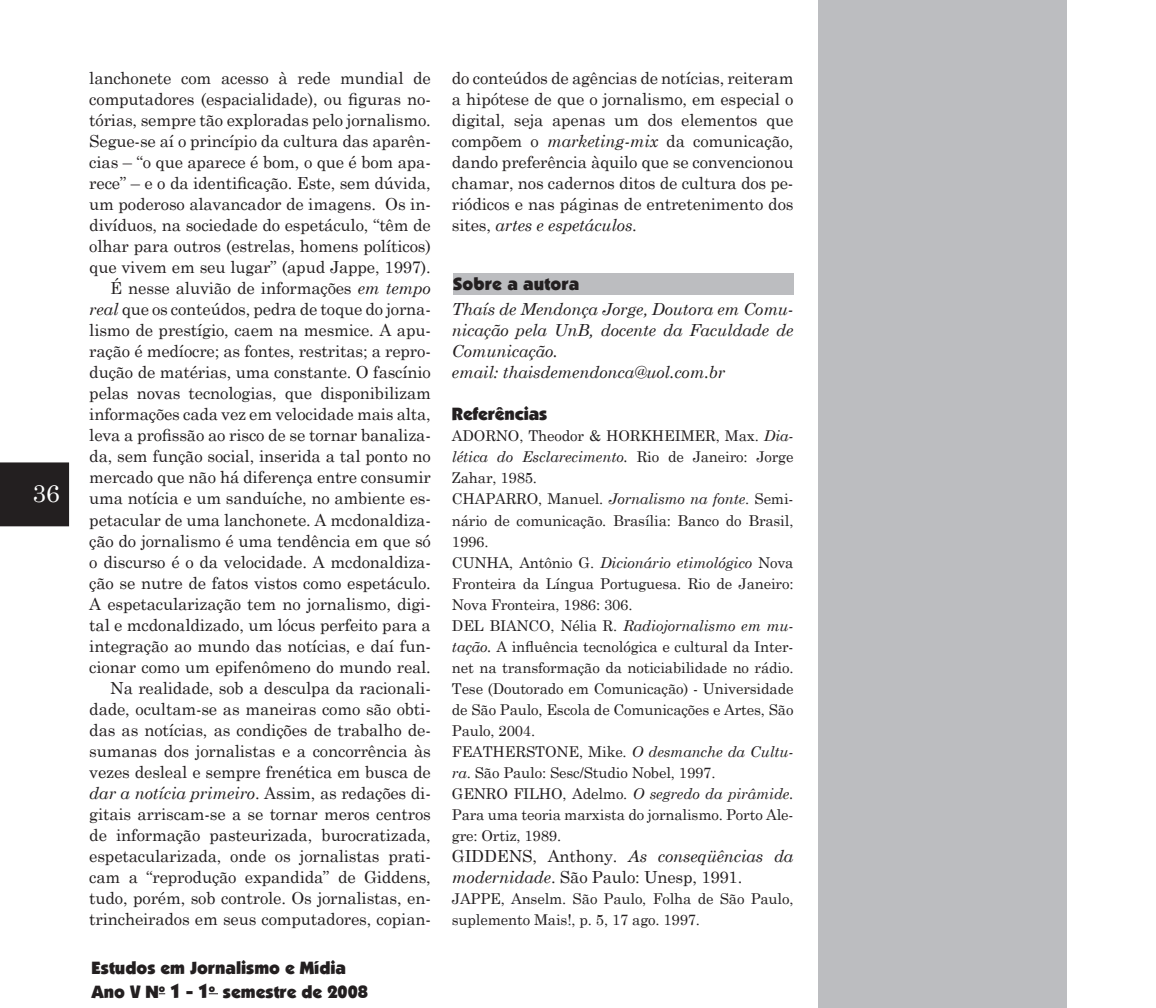
<style>
.page{position:relative;width:1156px;height:1008px;background:#fff}
.page>*{position:absolute;margin:0;border:0;box-sizing:border-box;transform-origin:0 0}
.t1{font:24.5px "Century Schoolbook";color:#fff}
.Body_Text_3{font:17.5px/23.1px "Boulder";color:#231f20}
.Body_Text_3-2{font:16.62px/21px "Century Schoolbook";letter-spacing:-.01em;color:#231f20;text-align:justify}
.Body_Text_3-3{font:italic 16.62px/21px "Century Schoolbook";letter-spacing:-.01em;color:#231f20;text-align:justify}
.Body_Text_3-4{font:14.88px/21px "Century Schoolbook";letter-spacing:-.01em;color:#231f20;text-align:justify}
.s1{font-style:italic}
.s2{font-size:19.25px}
</style>
<div class="page">
<div style="left:0;top:462px;width:69px;height:64px;background:#231f20"></div>
<div style="left:453px;top:273px;width:341px;height:21px;background:#bcbdc0"></div>
<div style="left:818px;top:0;width:248px;height:1007px;background:#bcbdc0"></div>
<h1 class="t1" style="left:32px;top:472px;width:29px">36</h1>
<p class="Body_Text_3-2" style="left:89px;top:66px;width:343px">lanchonete com acesso à rede mundial de computadores (espacialidade), ou figuras no&shy;tórias, sempre tão exploradas pelo jornalismo.<br>Segue-se aí o princípio da cultura das aparên&shy;cias – “o que aparece é bom, o que é bom apa&shy;rece” – e o da identificação. Este, sem dúvida, um poderoso alavancador de imagens. Os in&shy;divíduos, na sociedade do espetáculo, “têm de olhar para outros (estrelas, homens políticos) que vivem em seu lugar” (apud Jappe, 1997).</p>
<p class="Body_Text_3-2" style="left:89px;top:276px;width:343px;text-indent:21px">É nesse aluvião de informações <span class="s1">em tempo real</span> que os conteúdos, pedra de toque do jorna&shy;lismo de prestígio, caem na mesmice. A apu&shy;ração é medíocre; as fontes, restritas; a repro&shy;dução de matérias, uma constante. O fascínio pelas novas tecnologias, que disponibilizam informações cada vez em velocidade mais alta, leva a profissão ao risco de se tornar banaliza&shy;da, sem função social, inserida a tal ponto no mercado que não há diferença entre consumir uma notícia e um sanduíche, no ambiente es&shy;petacular de uma lanchonete. A mcdonaldiza&shy;ção do jornalismo é uma tendência em que só o discurso é o da velocidade. A mcdonaldiza&shy;ção se nutre de fatos vistos como espetáculo.<br>A espetacularização tem no jornalismo, digi&shy;tal e mcdonaldizado, um lócus perfeito para a integração ao mundo das notícias, e daí fun&shy;cionar como um epifenômeno do mundo real.</p>
<p class="Body_Text_3-2" style="left:89px;top:675px;width:343px;text-indent:21px">Na realidade, sob a desculpa da racionali&shy;dade, ocultam-se as maneiras como são obti&shy;das as notícias, as condições de trabalho de&shy;sumanas dos jornalistas e a concorrência às vezes desleal e sempre frenética em busca de <span class="s1">dar a notícia primeiro</span>. Assim, as redações di&shy;gitais arriscam-se a se tornar meros centros de informação pasteurizada, burocratizada, espetacularizada, onde os jornalistas prati&shy;cam a “reprodução expandida” de Giddens, tudo, porém, sob controle. Os jornalistas, en&shy;trincheirados em seus computadores, copian-</p>
<p class="Body_Text_3" style="left:91px;top:956px;width:278px">Estudos em Jornalismo e Mídia<br>Ano V N<sup>o</sup> <span class="s2">1 - 1</span><sup>o</sup> semestre de 2008</p>
<p class="Body_Text_3-2" style="left:452px;top:66px;width:343px">do conteúdos de agências de notícias, reiteram a hipótese de que o jornalismo, em especial o digital, seja apenas um dos elementos que compõem o <span class="s1">marketing-mix</span> da comunicação, dando preferência àquilo que se convencionou chamar, nos cadernos ditos de cultura dos pe&shy;riódicos e nas páginas de entretenimento dos sites, <span class="s1">artes e espetáculos</span>.</p>
<p class="Body_Text_3" style="left:453px;top:272px;width:128px">Sobre a autora</p>
<p class="Body_Text_3-3" style="left:452px;top:298px;width:343px">Thaís de Mendonça Jorge, Doutora em Comu&shy;nicação pela UnB, docente da Faculdade de Comunicação.</p>
<p class="Body_Text_3-3" style="left:452px;top:361px;width:275px">email: thaisdemendonca@uol.com.br</p>
<p class="Body_Text_3" style="left:452px;top:402px;width:97px">Referências</p>
<p class="Body_Text_3-4" style="left:452px;top:424px;width:343px">ADORNO, Theodor &amp; HORKHEIMER, Max. <span class="s1">Dia&shy;lética do Esclarecimento.</span> Rio de Janeiro: Jorge Zahar, 1985.</p>
<p class="Body_Text_3-4" style="left:452px;top:487px;width:343px">CHAPARRO, Manuel. <span class="s1">Jornalismo na fonte</span>. Semi&shy;nário de comunicação. Brasília: Banco do Brasil, 1996.</p>
<p class="Body_Text_3-4" style="left:452px;top:550px;width:343px">CUNHA, Antônio G. <span class="s1">Dicionário etimológico</span> Nova Fronteira da Língua Portuguesa. Rio de Janeiro:<br>Nova Fronteira, 1986: 306.</p>
<p class="Body_Text_3-4" style="left:452px;top:613px;width:343px">DEL BIANCO, Nélia R. <span class="s1">Radiojornalismo em mu&shy;tação.</span> A influência tecnológica e cultural da Inter&shy;net na transformação da noticiabilidade no rádio.<br>Tese (Doutorado em Comunicação) - Universidade de São Paulo, Escola de Comunicações e Artes, São Paulo, 2004.</p>
<p class="Body_Text_3-4" style="left:452px;top:739px;width:343px">FEATHERSTONE, Mike. <span class="s1">O desmanche da Cultu&shy;ra</span>. São Paulo: Sesc/Studio Nobel, 1997.</p>
<p class="Body_Text_3-4" style="left:452px;top:781px;width:343px">GENRO FILHO, Adelmo. <span class="s1">O segredo da pirâmide.<br></span>Para uma teoria marxista do jornalismo. Porto Ale&shy;gre: Ortiz, 1989.</p>
<p class="Body_Text_3-2" style="left:452px;top:843px;width:343px">GIDDENS, Anthony. <span class="s1">As conseqüências da modernidade</span>. São Paulo: Unesp, 1991.</p>
<p class="Body_Text_3-4" style="left:452px;top:886px;width:343px">JAPPE, Anselm. São Paulo, Folha de São Paulo, suplemento Mais!, p. 5, 17 ago. 1997.</p>
</div>
